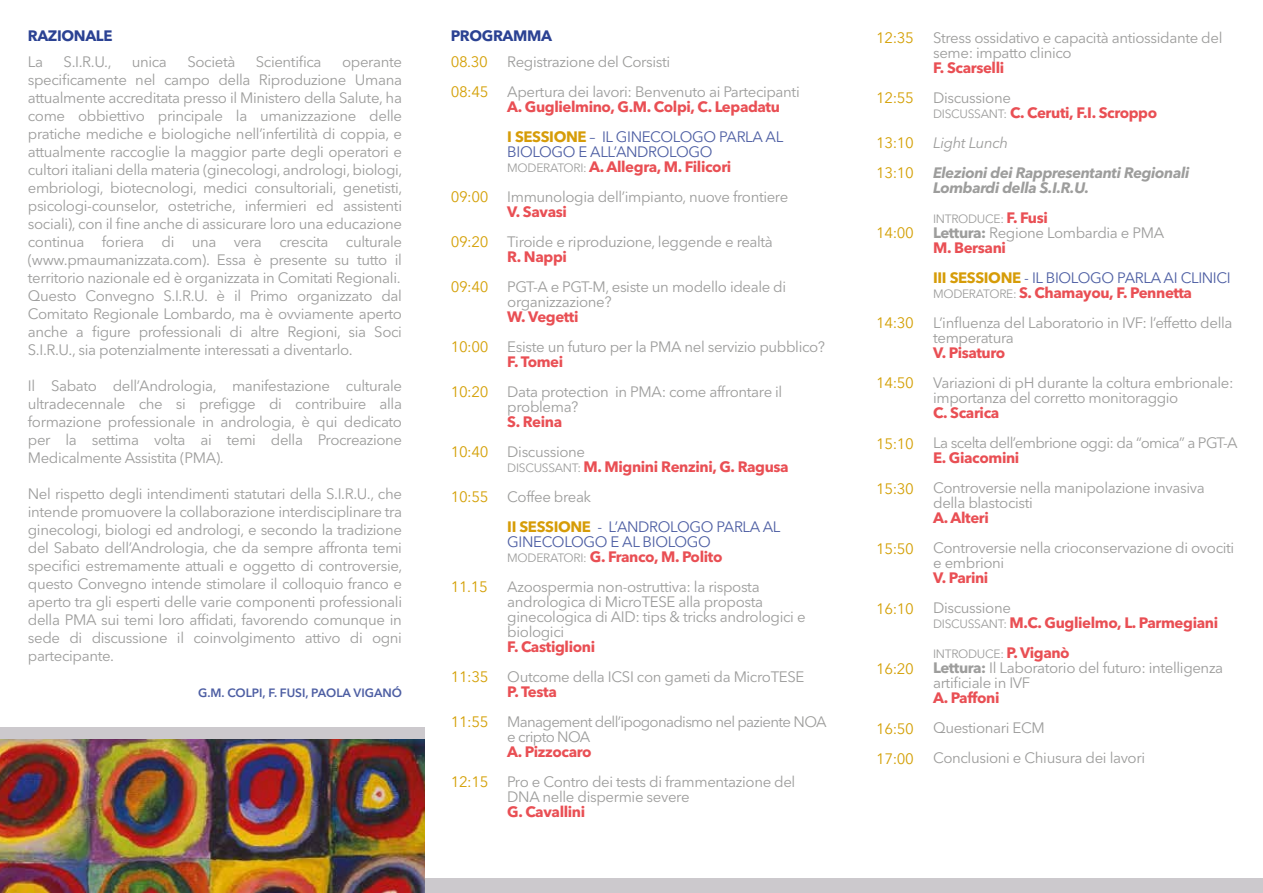
<style>
.page{position:relative;width:1263px;height:893px;background:#fff}
.page>*{position:absolute;margin:0;border:0;box-sizing:border-box;transform-origin:0 0}
.t1{font:15px/18px "Avenir Next LT Pro";letter-spacing:-.025em;color:#9d9d9c}
.t2{font:700 15px/15px "Avenir Next LT Pro";letter-spacing:-.025em;color:#e94f54}
.t3{font:15px/15px "Avenir Next LT Pro";letter-spacing:-.025em;color:#4d5ea3}
.t4{font:15px/30px "Avenir Next LT Pro";letter-spacing:-.025em;color:#d4a006}
.t5{font:italic 700 15px/15px "Avenir Next LT Pro";letter-spacing:-.025em;color:#9d9d9c}
.t6{font:15px/15px "Avenir Next LT Pro";letter-spacing:-.045em;color:#9d9d9c}
.t7{font:700 15px "Avenir Next LT Pro";letter-spacing:-.025em;color:#2b4293}
.t8{font:italic 15px "Avenir Next LT Pro";letter-spacing:-.025em;color:#9d9d9c}
.t9{font:12px "Avenir Next LT Pro";letter-spacing:-.025em;color:#9d9d9c}
.t10{font:600 12px "Avenir Next LT Pro";color:#4d5ea3}
.s1{font-weight:400;color:#9d9d9c}
.s2{font-weight:400;font-size:12px;color:#9d9d9c}
.s3{font-weight:700;font-size:15px;color:#e94f54}
.s4{font-weight:700}
.s5{font-weight:700;color:#e94f54}
.s6{font-weight:700;color:#d69c08}
.s7{font-size:12px;color:#9d9d9c}
.s8{color:#d69c08}
.s9{font-weight:400;color:#4d5ea3}
.s10{color:#9d9d9c}
</style>
<div class="page">
<div style="left:0;top:879px;width:1263px;height:14px;background:#ccc9cd"></div>
<img style="left:0;top:738px;width:424px;height:155px">
<div style="left:0;top:727px;width:425px;height:11px;background:#ccc9cd"></div>
<p class="t7" style="left:28px;top:27px;width:86px">RAZIONALE</p>
<p class="t7" style="left:451px;top:27px;width:103px">PROGRAMMA</p>
<p class="t1" style="left:933px;top:31px;width:291px;line-height:15px">Stress ossidativo e capacità antiossidante del seme: impatto clinico</p>
<p class="t2" style="left:933px;top:60px;width:73px">F. Scarselli</p>
<p class="t2" style="left:933px;top:90px;width:226px"><span class="s1">Discussione<br></span><span class="s2">DISCUSSANT:</span> C. Ceruti, F.I. Scroppo</p>
<p class="t8" style="left:933px;top:134px;width:76px">Light Lunch</p>
<p class="t5" style="left:933px;top:165px;width:258px">Elezioni dei Rappresentanti Regionali<br>Lombardi della S.I.R.U.</p>
<p class="t9" style="left:933px;top:212px;width:116px">INTRODUCE: <span class="s3">F. Fusi</span></p>
<p class="t1" style="left:933px;top:226px;width:233px;line-height:15px"><span class="s4">Lettura:</span> Regione Lombardia e PMA<br><span class="s5">M. Bersani</span></p>
<p class="t3" style="left:933px;top:271px;width:299px"><span class="s6">III SESSIONE</span> - IL BIOLOGO PARLA AI CLINICI<br><span class="s7">MODERATORE:</span> <span class="s5">S. Chamayou, F. Pennetta</span></p>
<p class="t1" style="left:933px;top:316px;width:301px;line-height:15px">L’influenza del Laboratorio in IVF: l’effetto della temperatura</p>
<p class="t2" style="left:933px;top:345px;width:74px">V. Pisaturo</p>
<p class="t1" style="left:933px;top:376px;width:302px;line-height:15px">Variazioni di pH durante la coltura embrionale: importanza del corretto monitoraggio</p>
<p class="t2" style="left:933px;top:405px;width:68px">C. Scarica</p>
<p class="t1" style="left:933px;top:434px;width:306px">La scelta dell’embrione oggi: da “omica” a PGT-A</p>
<p class="t2" style="left:933px;top:450px;width:88px">E. Giacomini</p>
<p class="t1" style="left:933px;top:481px;width:273px;line-height:15px">Controversie nella manipolazione invasiva della blastocisti</p>
<p class="t2" style="left:933px;top:510px;width:57px">A. Alteri</p>
<p class="t1" style="left:933px;top:541px;width:303px;line-height:15px">Controversie nella crioconservazione di ovociti e embrioni</p>
<p class="t2" style="left:933px;top:570px;width:57px">V. Parini</p>
<p class="t2" style="left:933px;top:600px;width:286px"><span class="s1">Discussione<br></span><span class="s2">DISCUSSANT:</span> M.C. Guglielmo, L. Parmegiani</p>
<p class="t9" style="left:933px;top:647px;width:138px">INTRODUCE: <span class="s3">P. Viganò</span></p>
<p class="t1" style="left:933px;top:661px;width:292px;line-height:15px"><span class="s4">Lettura:</span> Il Laboratorio del futuro: intelligenza artificiale in IVF</p>
<p class="t2" style="left:933px;top:690px;width:68px">A. Paffoni</p>
<p class="t1" style="left:933px;top:713px;width:214px;line-height:30px">Questionari ECM<br>Conclusioni e Chiusura dei lavori</p>
<p class="t4" style="left:876px;top:23px;width:39px">12:35</p>
<p class="t1" style="left:28px;top:53px;width:17px">La</p>
<p class="t1" style="left:64px;top:53px;width:50px">S.I.R.U.,</p>
<p class="t1" style="left:132px;top:53px;width:37px">unica</p>
<p class="t1" style="left:187px;top:53px;width:49px">Società</p>
<p class="t1" style="left:256px;top:53px;width:67px">Scientifica</p>
<p class="t4" style="left:451px;top:46px;width:39px">08.30<br>08:45</p>
<p class="t1" style="left:507px;top:47px;width:294px;line-height:30px">Registrazione del Corsisti<br>Apertura dei lavori: Benvenuto ai Partecipanti</p>
<p class="t2" style="left:507px;top:92px;width:277px;line-height:30px">A. Guglielmino, G.M. Colpi, C. Lepadatu<br><span class="s8">I SESSIONE</span> <span class="s9">– IL GINECOLOGO PARLA AL</span></p>
<p class="t3" style="left:507px;top:144px;width:226px">BIOLOGO E ALL’ANDROLOGO<br><span class="s7">MODERATORI:</span> <span class="s5">A. Allegra, M. Filicori</span></p>
<p class="t1" style="left:507px;top:188px;width:282px">Immunologia dell’impianto, nuove frontiere</p>
<p class="t2" style="left:507px;top:204px;width:61px">V. Savasi</p>
<p class="t1" style="left:507px;top:233px;width:267px">Tiroide e riproduzione, leggende e realtà</p>
<p class="t2" style="left:507px;top:249px;width:61px">R. Nappi</p>
<p class="t1" style="left:507px;top:279px;width:280px;line-height:15px">PGT-A e PGT-M, esiste un modello ideale di organizzazione?</p>
<p class="t2" style="left:507px;top:309px;width:73px">W. Vegetti</p>
<p class="t1" style="left:507px;top:338px;width:319px">Esiste un futuro per la PMA nel servizio pubblico?</p>
<p class="t2" style="left:507px;top:354px;width:58px">F. Tomei</p>
<p class="t1" style="left:507px;top:384px;width:277px;line-height:15px">Data protection in PMA: come affrontare il problema?</p>
<p class="t2" style="left:507px;top:414px;width:56px">S. Reina</p>
<p class="t2" style="left:507px;top:444px;width:283px"><span class="s1">Discussione<br></span><span class="s2">DISCUSSANT:</span> M. Mignini Renzini, G. Ragusa</p>
<p class="t3" style="left:507px;top:482px;width:275px;line-height:30px"><span class="s10">Coffee break<br></span><span class="s6">II SESSIONE</span> - L’ANDROLOGO PARLA AL</p>
<p class="t3" style="left:507px;top:534px;width:217px">GINECOLOGO E AL BIOLOGO<br><span class="s7">MODERATORI:</span> <span class="s5">G. Franco, M. Polito</span></p>
<p class="t1" style="left:507px;top:579px;width:300px;line-height:15px">Azoospermia non-ostruttiva: la risposta andrologica di MicroTESE alla proposta ginecologica di AID: tips &amp; tricks andrologici e biologici</p>
<p class="t2" style="left:507px;top:639px;width:89px">F. Castiglioni</p>
<p class="t1" style="left:507px;top:668px;width:298px">Outcome della ICSI con gameti da MicroTESE</p>
<p class="t2" style="left:507px;top:684px;width:51px">P. Testa</p>
<p class="t6" style="left:507px;top:714px;width:321px">Management dell’ipogonadismo nel paziente NOA e cripto NOA</p>
<p class="t2" style="left:507px;top:744px;width:86px">A. Pizzocaro</p>
<p class="t1" style="left:507px;top:774px;width:290px;line-height:15px">Pro e Contro dei tests di frammentazione del<br>DNA nelle dispermie severe</p>
<p class="t2" style="left:507px;top:804px;width:79px">G. Cavallini</p>
<p class="t1" style="left:28px;top:53px;width:376px;text-indent:314px">operante specificamente nel campo della Riproduzione Umana attualmente accreditata presso il Ministero della Salute, ha come obbiettivo principale la umanizzazione delle pratiche mediche e biologiche nell’infertilità di coppia, e attualmente raccoglie la maggior parte degli operatori e cultori italiani della materia (ginecologi, andrologi, biologi, embriologi, biotecnologi, medici consultoriali, genetisti, psicologi-counselor, ostetriche, infermieri ed assistenti sociali), con il fine anche di assicurare loro una educazione continua foriera di una vera crescita culturale (www.pmaumanizzata.com). Essa è presente su tutto il territorio nazionale ed è organizzata in Comitati Regionali.<br>Questo Convegno S.I.R.U. è il Primo organizzato dal Comitato Regionale Lombardo, ma è ovviamente aperto anche a figure professionali di altre Regioni, sia Soci S.I.R.U., sia potenzialmente interessati a diventarlo.</p>
<p class="t1" style="left:28px;top:377px;width:376px;text-align:justify">Il Sabato dell’Andrologia, manifestazione culturale ultradecennale che si prefigge di contribuire alla formazione professionale in andrologia, è qui dedicato per la settima volta ai temi della Procreazione Medicalmente Assistita (PMA).</p>
<p class="t1" style="left:28px;top:485px;width:376px;text-align:justify">Nel rispetto degli intendimenti statutari della S.I.R.U., che intende promuovere la collaborazione interdisciplinare tra ginecologi, biologi ed andrologi, e secondo la tradizione del Sabato dell’Andrologia, che da sempre affronta temi specifici estremamente attuali e oggetto di controversie, questo Convegno intende stimolare il colloquio franco e aperto tra gli esperti delle varie componenti professionali della PMA sui temi loro affidati, favorendo comunque in sede di discussione il coinvolgimento attivo di ogni partecipante.</p>
<p class="t10" style="left:198px;top:686px;width:205px">G.M. COLPI, F. FUSI, PAOLA VIGANÓ</p>
<p class="t4" style="left:876px;top:83px;width:39px">12:55</p>
<p class="t4" style="left:876px;top:128px;width:39px">13:10<br>13:10</p>
<p class="t4" style="left:451px;top:181px;width:39px">09:00</p>
<p class="t4" style="left:451px;top:226px;width:39px">09:20</p>
<p class="t4" style="left:451px;top:271px;width:39px">09:40</p>
<p class="t4" style="left:876px;top:218px;width:39px">14:00</p>
<p class="t4" style="left:876px;top:308px;width:39px">14:30</p>
<p class="t4" style="left:451px;top:331px;width:39px">10:00</p>
<p class="t4" style="left:451px;top:376px;width:39px">10:20</p>
<p class="t4" style="left:876px;top:368px;width:39px">14:50</p>
<p class="t4" style="left:876px;top:428px;width:39px">15:10</p>
<p class="t4" style="left:876px;top:473px;width:39px">15:30</p>
<p class="t4" style="left:451px;top:436px;width:39px">10:40</p>
<p class="t4" style="left:451px;top:481px;width:39px">10:55</p>
<p class="t4" style="left:876px;top:533px;width:39px">15:50</p>
<p class="t4" style="left:451px;top:571px;width:39px">11.15</p>
<p class="t4" style="left:876px;top:593px;width:39px">16:10</p>
<p class="t4" style="left:876px;top:653px;width:39px">16:20</p>
<p class="t4" style="left:451px;top:661px;width:39px">11:35</p>
<p class="t4" style="left:451px;top:706px;width:39px">11:55</p>
<p class="t4" style="left:876px;top:713px;width:39px">16:50<br>17:00</p>
<p class="t4" style="left:451px;top:766px;width:39px">12:15</p>
</div>
